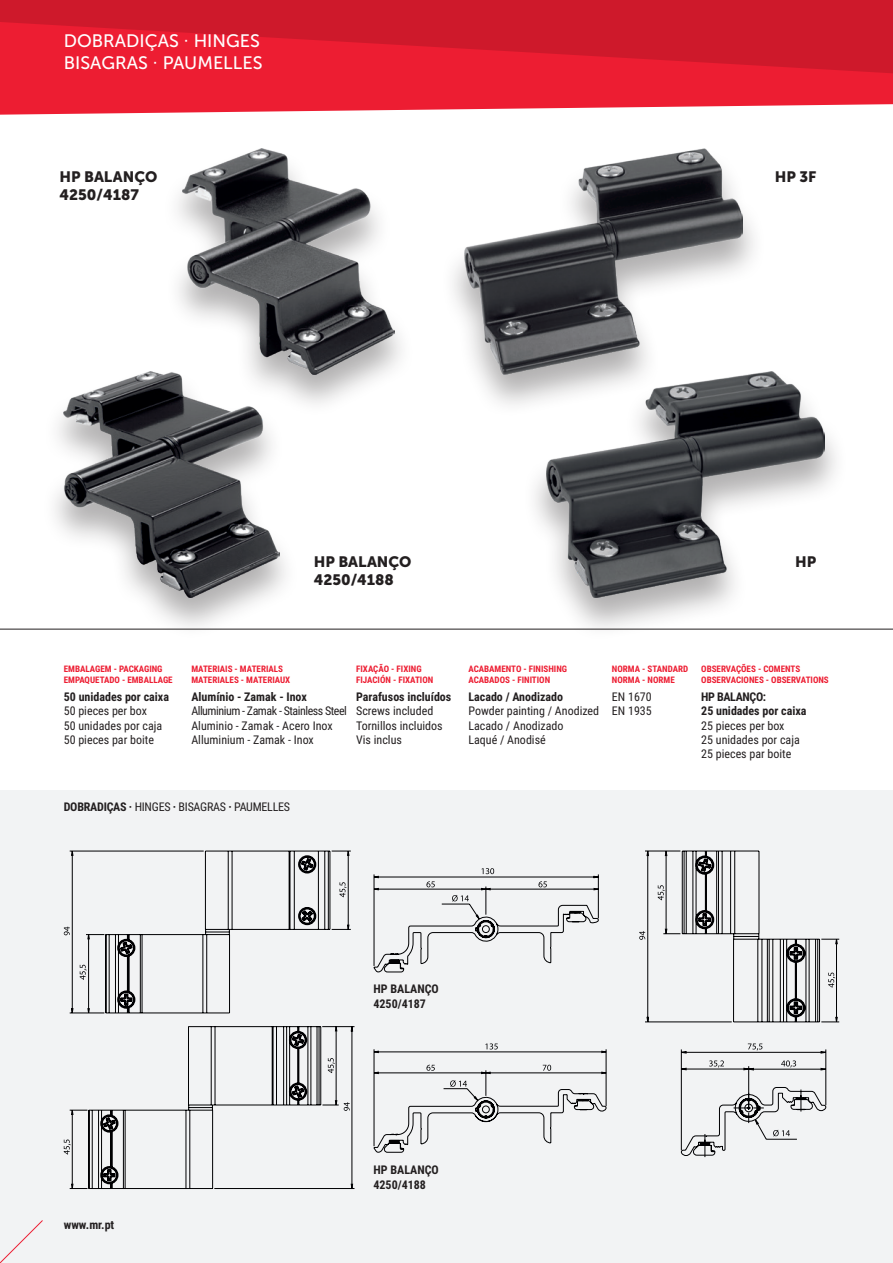
<style>
.page{position:relative;width:893px;height:1263px;background:#fff}
.page>*{position:absolute;margin:0;border:0;box-sizing:border-box;transform-origin:0 0}
.t1{font:18px "Museo Sans 500";color:#fff}
.t2{font:15px "Museo Sans 900";color:#231f20}
.t3{font:12px "Roboto Condensed";color:#231f20}
.t4{font:700 12px "Roboto Condensed";color:#231f20}
.t5{font:12px "Roboto Condensed";letter-spacing:-.02em;color:#231f20}
.t6{font:12px "Roboto Condensed";letter-spacing:-.04em;color:#231f20}
.t7{font:700 12px "Roboto Condensed";letter-spacing:-.03em;color:#231f20}
.t8{font:700 9px "Roboto Condensed";color:#ed1d32}
.s1{font-weight:700}
</style>
<div class="page">
<div style="left:0;top:791px;width:893px;height:472px;background:#f2f3f4"></div>
<svg style="left:0;top:0;width:893px;height:115px;background:#e12639"></svg>
<svg style="left:0;top:1220px;width:43px;height:43px"></svg>
<hr style="left:0;top:629px;width:893px;height:1px;background:#231f20">
<svg style="left:69px;top:851px;width:282px;height:162px"></svg>
<svg style="left:105px;top:850px;width:226px;height:164px"></svg>
<svg style="left:64px;top:927px;width:6px;height:8px"></svg>
<svg style="left:80px;top:965px;width:7px;height:15px"></svg>
<svg style="left:340px;top:882px;width:6px;height:15px"></svg>
<svg style="left:373px;top:1043px;width:234px;height:110px"></svg>
<svg style="left:373px;top:868px;width:226px;height:105px"></svg>
<svg style="left:639px;top:850px;width:200px;height:172px"></svg>
<svg style="left:681px;top:1043px;width:146px;height:114px"></svg>
<svg style="left:69px;top:1026px;width:286px;height:163px"></svg>
<svg style="left:88px;top:1026px;width:233px;height:163px"></svg>
<svg style="left:344px;top:1102px;width:6px;height:9px"></svg>
<svg style="left:328px;top:1058px;width:7px;height:15px"></svg>
<svg style="left:64px;top:1139px;width:7px;height:15px"></svg>
<div style="left:441px;top:148px;width:325px;height:270px;background:#231f20;opacity:.35"></div>
<img style="left:464px;top:149px;width:279px;height:226px">
<div style="left:162px;top:148px;width:253px;height:270px;background:#231f20;opacity:.35"></div>
<img style="left:183px;top:149px;width:211px;height:226px">
<div style="left:42px;top:370px;width:259px;height:270px;background:#231f20;opacity:.35"></div>
<img style="left:64px;top:371px;width:215px;height:226px">
<div style="left:523px;top:370px;width:325px;height:271px;background:#231f20;opacity:.35"></div>
<img style="left:546px;top:371px;width:279px;height:226px">
<p class="t1" style="left:64px;top:31px;width:198px">DOBRADIÇAS · HINGES</p>
<p class="t1" style="left:64px;top:53px;width:200px">BISAGRAS · PAUMELLES</p>
<p class="t2" style="left:60px;top:168px;width:99px">HP BALANÇO</p>
<p class="t2" style="left:60px;top:186px;width:81px">4250/4187</p>
<p class="t2" style="left:775px;top:168px;width:43px">HP 3F</p>
<p class="t2" style="left:314px;top:553px;width:99px">HP BALANÇO</p>
<p class="t2" style="left:314px;top:571px;width:82px">4250/4188</p>
<p class="t2" style="left:795px;top:553px;width:23px">HP</p>
<p class="t8" style="left:64px;top:663px;width:100px">EMBALAGEM - PACKAGING</p>
<p class="t8" style="left:64px;top:674px;width:110px">EMPAQUETADO - EMBALLAGE</p>
<p class="t8" style="left:191px;top:663px;width:93px">MATERIAIS - MATERIALS</p>
<p class="t8" style="left:191px;top:674px;width:100px">MATERIALES - MATERIAUX</p>
<p class="t8" style="left:356px;top:663px;width:67px">FIXAÇÃO - FIXING</p>
<p class="t8" style="left:356px;top:674px;width:79px">FIJACIÓN - FIXATION</p>
<p class="t8" style="left:468px;top:663px;width:100px">ACABAMENTO - FINISHING</p>
<p class="t8" style="left:468px;top:674px;width:83px">ACABADOS - FINITION</p>
<p class="t8" style="left:612px;top:663px;width:78px">NORMA - STANDARD</p>
<p class="t8" style="left:612px;top:674px;width:64px">NORMA - NORME</p>
<p class="t8" style="left:701px;top:663px;width:100px">OBSERVAÇÕES - COMENTS</p>
<p class="t8" style="left:701px;top:674px;width:129px">OBSERVACIONES - OBSERVATIONS</p>
<p class="t4" style="left:64px;top:688px;width:107px">50 unidades por caixa</p>
<p class="t3" style="left:64px;top:702px;width:85px">50 pieces per box</p>
<p class="t3" style="left:64px;top:717px;width:100px">50 unidades por caja</p>
<p class="t3" style="left:64px;top:731px;width:92px">50 pieces par boite</p>
<p class="t4" style="left:191px;top:688px;width:117px">Alumínio - Zamak - Inox</p>
<p class="t6" style="left:191px;top:702px;width:157px">Alluminium - Zamak - Stainless Steel</p>
<p class="t3" style="left:191px;top:717px;width:143px">Aluminio - Zamak - Acero Inox</p>
<p class="t3" style="left:191px;top:731px;width:124px">Alluminium - Zamak - Inox</p>
<p class="t4" style="left:356px;top:688px;width:97px">Parafusos incluídos</p>
<p class="t3" style="left:356px;top:702px;width:79px">Screws included</p>
<p class="t3" style="left:356px;top:717px;width:88px">Tornillos incluidos</p>
<p class="t3" style="left:356px;top:731px;width:47px">Vis inclus</p>
<p class="t4" style="left:468px;top:688px;width:96px">Lacado / Anodizado</p>
<p class="t3" style="left:468px;top:702px;width:132px">Powder painting / Anodized</p>
<p class="t3" style="left:468px;top:717px;width:97px">Lacado / Anodizado</p>
<p class="t3" style="left:468px;top:731px;width:79px">Laqué / Anodisé</p>
<p class="t3" style="left:612px;top:688px;width:41px">EN 1670</p>
<p class="t3" style="left:612px;top:702px;width:41px">EN 1935</p>
<p class="t7" style="left:701px;top:688px;width:66px">HP BALANÇO:</p>
<p class="t4" style="left:701px;top:702px;width:107px">25 unidades por caixa</p>
<p class="t3" style="left:701px;top:717px;width:85px">25 pieces per box</p>
<p class="t3" style="left:701px;top:731px;width:100px">25 unidades por caja</p>
<p class="t3" style="left:701px;top:746px;width:92px">25 pieces par boite</p>
<p class="t5" style="left:64px;top:799px;width:228px"><span class="s1">DOBRADIÇAS ·</span> HINGES <span class="s1">·</span> BISAGRAS <span class="s1">·</span> PAUMELLES</p>
<p class="t4" style="left:64px;top:1217px;width:52px">www.mr.pt</p>
<p class="t4" style="left:373px;top:981px;width:67px">HP BALANÇO</p>
<p class="t4" style="left:373px;top:995px;width:54px">4250/4187</p>
<p class="t4" style="left:373px;top:1162px;width:67px">HP BALANÇO</p>
<p class="t4" style="left:373px;top:1176px;width:54px">4250/4188</p>
</div>
